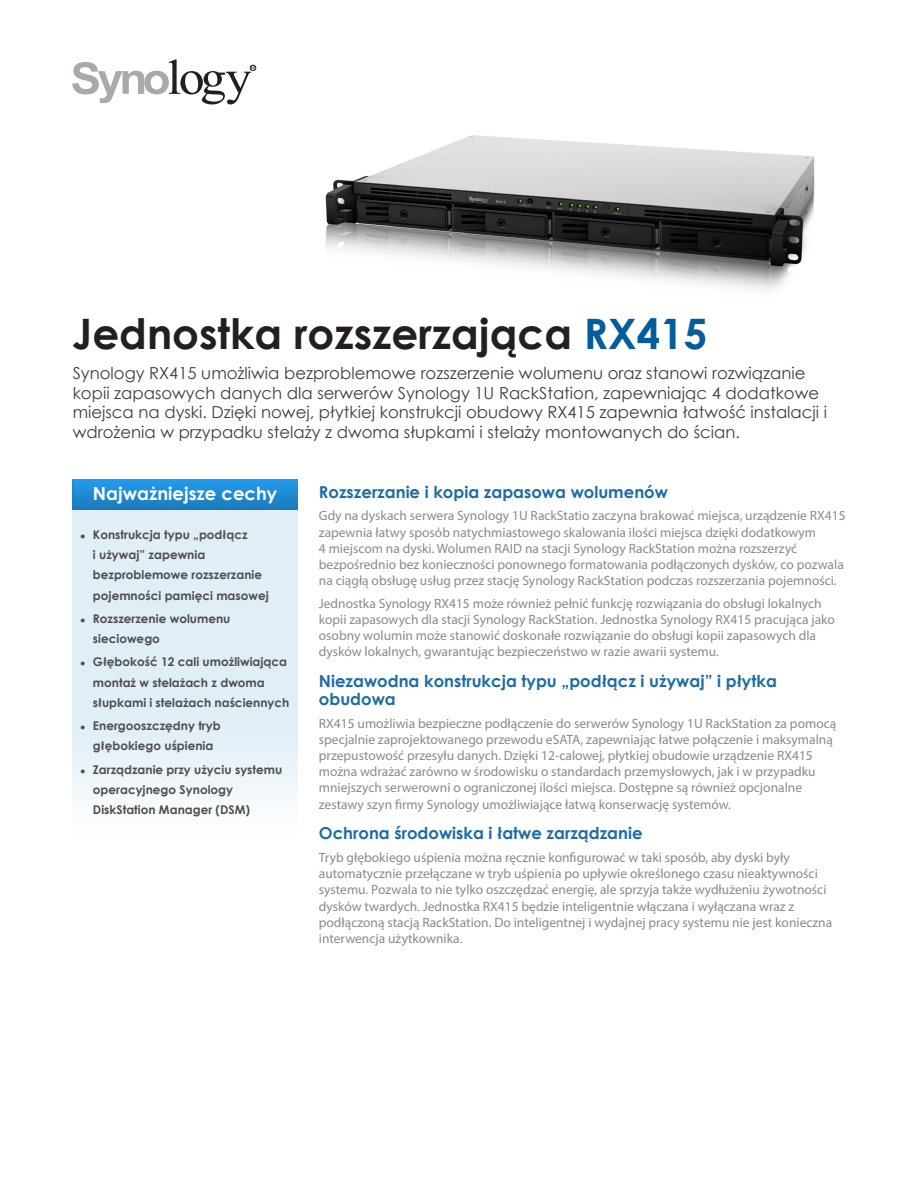
<style>
.page{position:relative;width:918px;height:1188px;background:#fff}
.page>*{position:absolute;margin:0;border:0;box-sizing:border-box;transform-origin:0 0}
.ChapterTitle{font:700 42px "Century Gothic";color:#231f20}
.ChapterTitleHighligh{font:700 18px "Century Gothic";color:#fff}
.ChapterTitleDesc{font:16.5px/19.8px "Century Gothic";color:#3e3e3f}
.BodyHeading{font:700 16.5px/18px "Century Gothic";color:#1d6ca5}
.BodyContent{font:13.5px/16.2px "Myriad Pro";color:#8a8a8d}
.t1{font:700 12px/20.2px "Century Gothic";color:#4e4d4e}
.s1{color:#045c9b}
.s2{font-family:"Arial";font-size:9px}
</style>
<div class="page">
<img style="left:72px;top:509px;width:225px;height:289px">
<img style="left:72px;top:479px;width:225px;height:30px">
<svg style="left:72px;top:59px;width:184px;height:45px"></svg>
<img style="left:325px;top:135px;width:490px;height:155px">
<p class="ChapterTitle" style="left:72px;top:302px;width:637px">Jednostka rozszerzająca <span class="s1">RX415</span></p>
<p class="ChapterTitleDesc" style="left:73px;top:363px;width:756px">Synology RX415 umożliwia bezproblemowe rozszerzenie wolumenu oraz stanowi rozwiązanie kopii zapasowych danych dla serwerów Synology 1U RackStation, zapewniając 4 dodatkowe miejsca na dyski. Dzięki nowej, płytkiej konstrukcji obudowy RX415 zapewnia łatwość instalacji i wdrożenia w przypadku stelaży z dwoma słupkami i stelaży montowanych do ścian.</p>
<p class="ChapterTitleHighligh" style="left:93px;top:479px;width:186px">Najważniejsze cechy</p>
<p class="t1" style="left:93px;top:524px;width:177px;text-indent:-13px"><span class="s2">●</span> Konstrukcja typu „podłącz<br>i używaj” zapewnia bezproblemowe rozszerzanie pojemności pamięci masowej</p>
<p class="t1" style="left:93px;top:608px;width:139px;text-indent:-13px"><span class="s2">●</span> Rozszerzenie wolumenu sieciowego</p>
<p class="t1" style="left:93px;top:651px;width:198px;text-indent:-13px"><span class="s2">●</span> Głębokość 12 cali umożliwiająca montaż w stelażach z dwoma słupkami i stelażach naściennych</p>
<p class="t1" style="left:80px;top:715px;width:142px;text-align:center"><span class="s2">●</span> Energooszczędny tryb głębokiego uśpienia</p>
<p class="t1" style="left:93px;top:759px;width:191px;text-indent:-13px"><span class="s2">●</span> Zarządzanie przy użyciu systemu operacyjnego Synology<br>DiskStation Manager (DSM)</p>
<p class="BodyHeading" style="left:319px;top:482px;width:351px">Rozszerzanie i kopia zapasowa wolumenów</p>
<p class="BodyContent" style="left:319px;top:508px;width:528px">Gdy na dyskach serwera Synology 1U RackStatio zaczyna brakować miejsca, urządzenie RX415 zapewnia łatwy sposób natychmiastowego skalowania ilości miejsca dzięki dodatkowym<br>4 miejscom na dyski. Wolumen RAID na stacji Synology RackStation można rozszerzyć bezpośrednio bez konieczności ponownego formatowania podłączonych dysków, co pozwala na ciągłą obsługę usług przez stację Synology RackStation podczas rozszerzania pojemności.</p>
<p class="BodyContent" style="left:319px;top:595px;width:518px">Jednostka Synology RX415 może również pełnić funkcję rozwiązania do obsługi lokalnych kopii zapasowych dla stacji Synology RackStation. Jednostka Synology RX415 pracująca jako osobny wolumin może stanowić doskonałe rozwiązanie do obsługi kopii zapasowych dla dysków lokalnych, gwarantując bezpieczeństwo w razie awarii systemu.</p>
<p class="BodyHeading" style="left:319px;top:671px;width:460px">Niezawodna konstrukcja typu „podłącz i używaj” i płytka obudowa</p>
<p class="BodyContent" style="left:319px;top:715px;width:519px">RX415 umożliwia bezpieczne podłączenie do serwerów Synology 1U RackStation za pomocą specjalnie zaprojektowanego przewodu eSATA, zapewniając łatwe połączenie i maksymalną przepustowość przesyłu danych. Dzięki 12-calowej, płytkiej obudowie urządzenie RX415 można wdrażać zarówno w środowisku o standardach przemysłowych, jak i w przypadku mniejszych serwerowni o ograniczonej ilości miejsca. Dostępne są również opcjonalne zestawy szyn firmy Synology umożliwiające łatwą konserwację systemów.</p>
<p class="BodyHeading" style="left:319px;top:824px;width:325px">Ochrona środowiska i łatwe zarządzanie</p>
<p class="BodyContent" style="left:319px;top:849px;width:515px">Tryb głębokiego uśpienia można ręcznie konfigurować w taki sposób, aby dyski były automatycznie przełączane w tryb uśpienia po upływie określonego czasu nieaktywności systemu. Pozwala to nie tylko oszczędzać energię, ale sprzyja także wydłużeniu żywotności dysków twardych. Jednostka RX415 będzie inteligentnie włączana i wyłączana wraz z podłączoną stacją RackStation. Do inteligentnej i wydajnej pracy systemu nie jest konieczna interwencja użytkownika.</p>
</div>
